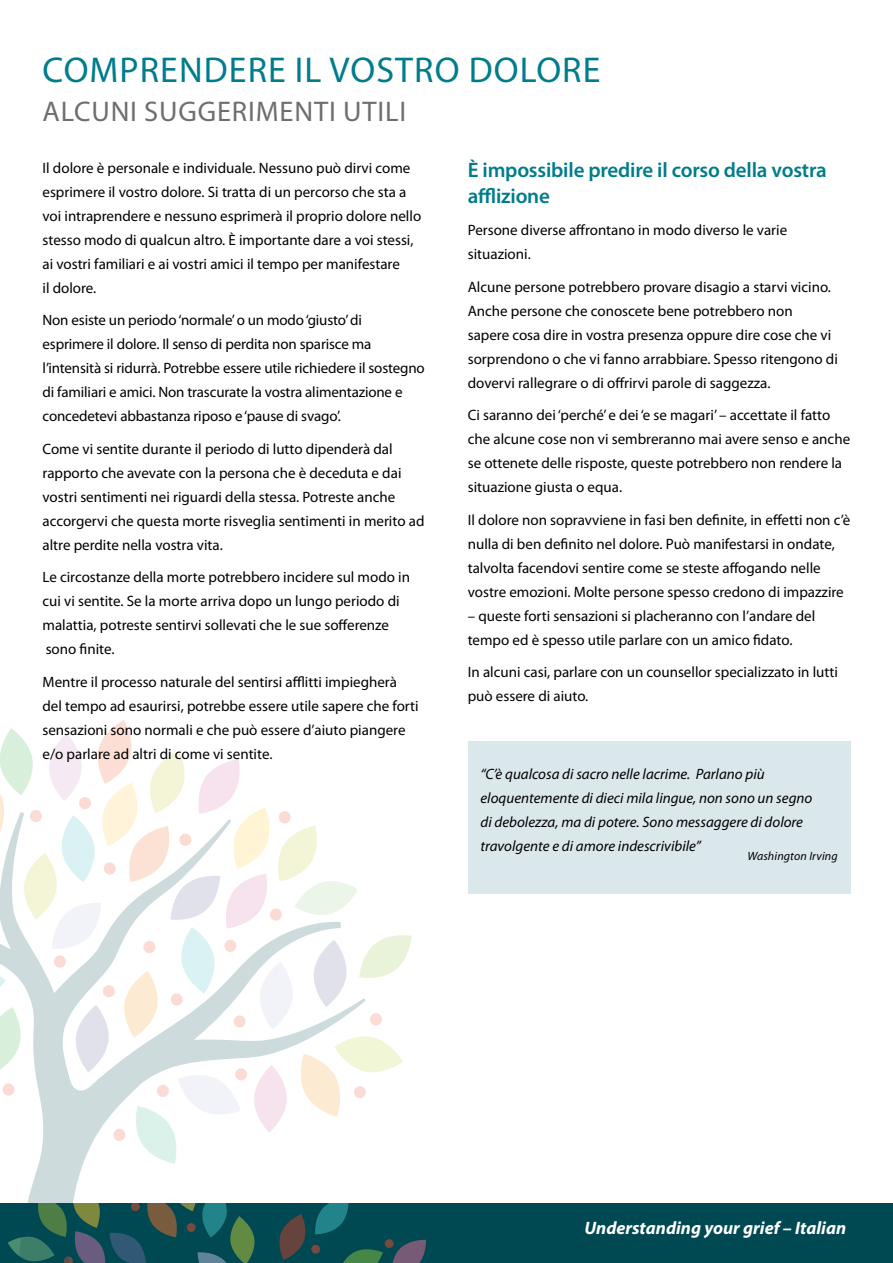
<style>
.page{position:relative;width:893px;height:1263px;background:#fff}
.page>*{position:absolute;margin:0;border:0;box-sizing:border-box;transform-origin:0 0}
.t1{font:36px "Myriad Pro";letter-spacing:.03em;color:#007c8b}
.t2{font:28.5px "Myriad Pro";letter-spacing:.03em;color:#6d6e71}
.t3{font:600 21px/25.5px "Myriad Pro";letter-spacing:-.01em;color:#007c8b}
.t4{font:italic 700 18px "Myriad Pro";color:#fff}
.t5{font:15px/24px "Myriad Pro";color:#000}
.t6{font:italic 15px/24px "Myriad Pro";color:#000}
.t7{font:italic 12px "Myriad Pro";letter-spacing:.01em;color:#000}
</style>
<div class="page">
<div style="left:0;top:1203px;width:893px;height:60px;background:#004952"></div>
<svg style="left:366px;top:1239px;width:60px;height:24px"></svg>
<svg style="left:8px;top:1164px;width:358px;height:99px"></svg>
<svg style="left:0;top:720px;width:412px;height:444px"></svg>
<div style="left:468px;top:741px;width:382px;height:152px;background:#dbe8eb"></div>
<h1 class="t1" style="left:43px;top:48px;width:559px">COMPRENDERE IL VOSTRO DOLORE</h1>
<h2 class="t2" style="left:43px;top:94px;width:365px">ALCUNI SUGGERIMENTI UTILI</h2>
<p class="t5" style="left:43px;top:156px;width:380px">Il dolore è personale e individuale. Nessuno può dirvi come esprimere il vostro dolore. Si tratta di un percorso che sta a voi intraprendere e nessuno esprimerà il proprio dolore nello stesso modo di qualcun altro. È importante dare a voi stessi, ai vostri familiari e ai vostri amici il tempo per manifestare<br>il dolore.</p>
<p class="t5" style="left:43px;top:308px;width:384px">Non esiste un periodo ‘normale’ o un modo ‘giusto’ di esprimere il dolore. Il senso di perdita non sparisce ma l’intensità si ridurrà. Potrebbe essere utile richiedere il sostegno di familiari e amici. Non trascurate la vostra alimentazione e concedetevi abbastanza riposo e ‘pause di svago’.</p>
<p class="t5" style="left:43px;top:437px;width:383px">Come vi sentite durante il periodo di lutto dipenderà dal rapporto che avevate con la persona che è deceduta e dai vostri sentimenti nei riguardi della stessa. Potreste anche accorgervi che questa morte risveglia sentimenti in merito ad altre perdite nella vostra vita.</p>
<p class="t5" style="left:43px;top:565px;width:369px">Le circostanze della morte potrebbero incidere sul modo in cui vi sentite. Se la morte arriva dopo un lungo periodo di malattia, potreste sentirvi sollevati che le sue sofferenze sono finite.</p>
<p class="t5" style="left:43px;top:670px;width:378px">Mentre il processo naturale del sentirsi afflitti impiegherà del tempo ad esaurirsi, potrebbe essere utile sapere che forti sensazioni sono normali e che può essere d’aiuto piangere e/o parlare ad altri di come vi sentite.</p>
<h3 class="t3" style="left:468px;top:157px;width:361px">È impossibile predire il corso della vostra afflizione</h3>
<p class="t5" style="left:468px;top:218px;width:321px">Persone diverse affrontano in modo diverso le varie situazioni.</p>
<p class="t5" style="left:468px;top:275px;width:372px">Alcune persone potrebbero provare disagio a starvi vicino.<br>Anche persone che conoscete bene potrebbero non<br>sapere cosa dire in vostra presenza oppure dire cose che vi sorprendono o che vi fanno arrabbiare. Spesso ritengono di dovervi rallegrare o di offrirvi parole di saggezza.</p>
<p class="t5" style="left:468px;top:403px;width:384px">Ci saranno dei ‘perché’ e dei ‘e se magari’ – accettate il fatto che alcune cose non vi sembreranno mai avere senso e anche se ottenete delle risposte, queste potrebbero non rendere la situazione giusta o equa.</p>
<p class="t5" style="left:468px;top:508px;width:384px">Il dolore non sopravviene in fasi ben definite, in effetti non c’è nulla di ben definito nel dolore. Può manifestarsi in ondate, talvolta facendovi sentire come se steste affogando nelle vostre emozioni. Molte persone spesso credono di impazzire</p>
<p class="t5" style="left:468px;top:604px;width:349px">– queste forti sensazioni si placheranno con l’andare del tempo ed è spesso utile parlare con un amico fidato.</p>
<p class="t5" style="left:468px;top:660px;width:372px">In alcuni casi, parlare con un counsellor specializzato in lutti può essere di aiuto.</p>
<p class="t6" style="left:480px;top:762px;width:333px">“C’è qualcosa di sacro nelle lacrime. Parlano più eloquentemente di dieci mila lingue, non sono un segno di debolezza, ma di potere. Sono messaggere di dolore travolgente e di amore indescrivibile”</p>
<p class="t7" style="left:747px;top:849px;width:92px">Washington Irving</p>
<p class="t4" style="left:584px;top:1216px;width:263px">Understanding your grief – Italian</p>
</div>
